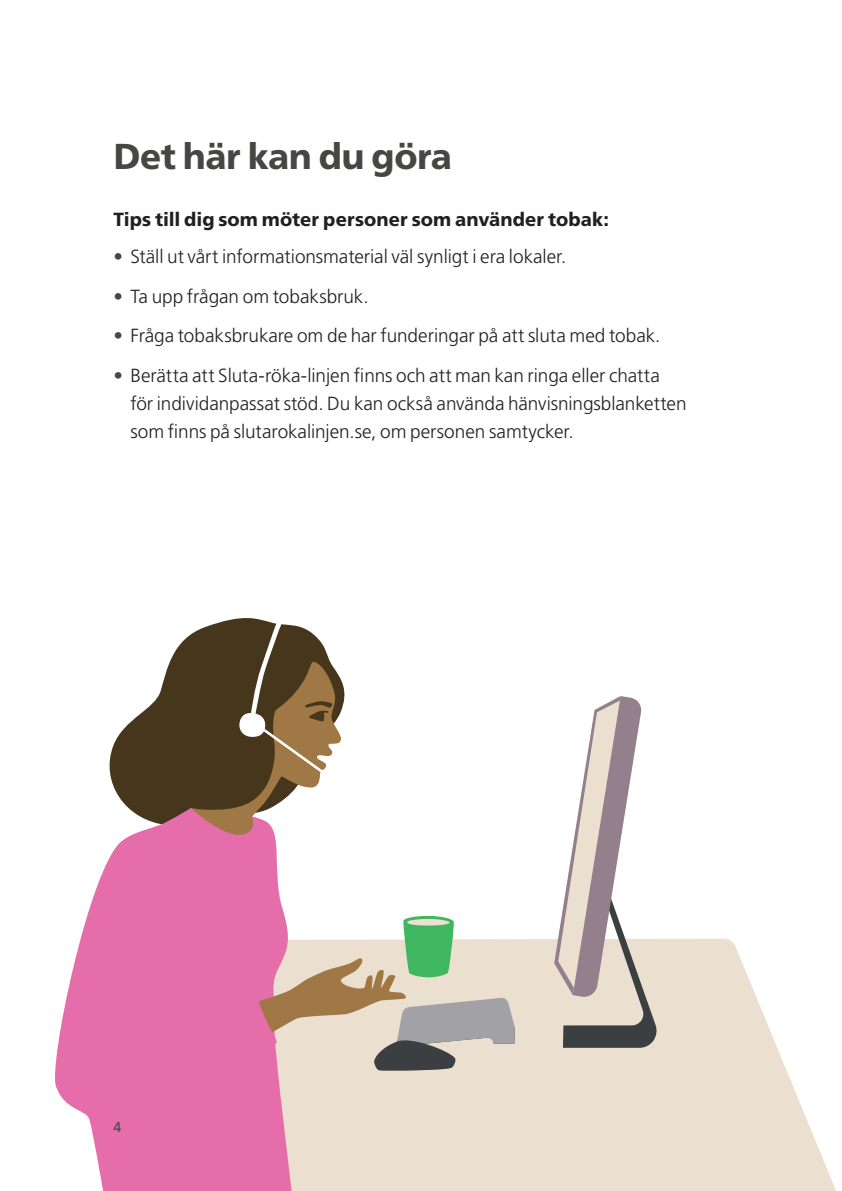
<style>
.page{position:relative;width:842px;height:1191px;background:#fff}
.page>*{position:absolute;margin:0;border:0;box-sizing:border-box;transform-origin:0 0}
.t1{font:800 36px "Frutiger SLLOTF";letter-spacing:-.015em;color:#474645}
.t2{font:300 19px/28px "Frutiger SLLOTF";letter-spacing:-.005em;color:#231f20}
.t3{font:800 19px "Frutiger SLLOTF";letter-spacing:.005em;color:#231f20}
.t4{font:14px "Frutiger SLLOTF";color:#474645}
.s1{color:#474645}
</style>
<div class="page">
<svg style="left:293px;top:938px;width:543px;height:253px;background:#ede3d6"></svg>
<svg style="left:554px;top:696px;width:103px;height:351px"></svg>
<svg style="left:109px;top:618px;width:236px;height:190px"></svg>
<svg style="left:55px;top:808px;width:238px;height:383px;fill:#e56eaa"></svg>
<svg style="left:77px;top:916px;width:438px;height:196px;background:#d89fb1"></svg>
<svg style="left:146px;top:621px;width:196px;height:225px"></svg>
<h1 class="t1" style="left:113px;top:135px;width:340px">Det här kan du göra</h1>
<h2 class="t3" style="left:113px;top:208px;width:497px">Tips till dig som möter personer som använder tobak:</h2>
<p class="t2" style="left:113px;top:243px;width:455px"><span class="s1">•</span> Ställ ut vårt informationsmaterial väl synligt i era lokaler.</p>
<p class="t2" style="left:113px;top:282px;width:257px"><span class="s1">•</span> Ta upp frågan om tobaksbruk.</p>
<p class="t2" style="left:113px;top:322px;width:548px"><span class="s1">•</span> Fråga tobaksbrukare om de har funderingar på att sluta med tobak.</p>
<p class="t2" style="left:130px;top:361px;width:558px;text-indent:-17px"><span class="s1">•</span> Berätta att Sluta-röka-linjen finns och att man kan ringa eller chatta för individanpassat stöd. Du kan också använda hänvisningsblanketten som finns på slutarokalinjen.se, om personen samtycker.</p>
<p class="t4" style="left:113px;top:1119px;width:9px">4</p>
</div>
